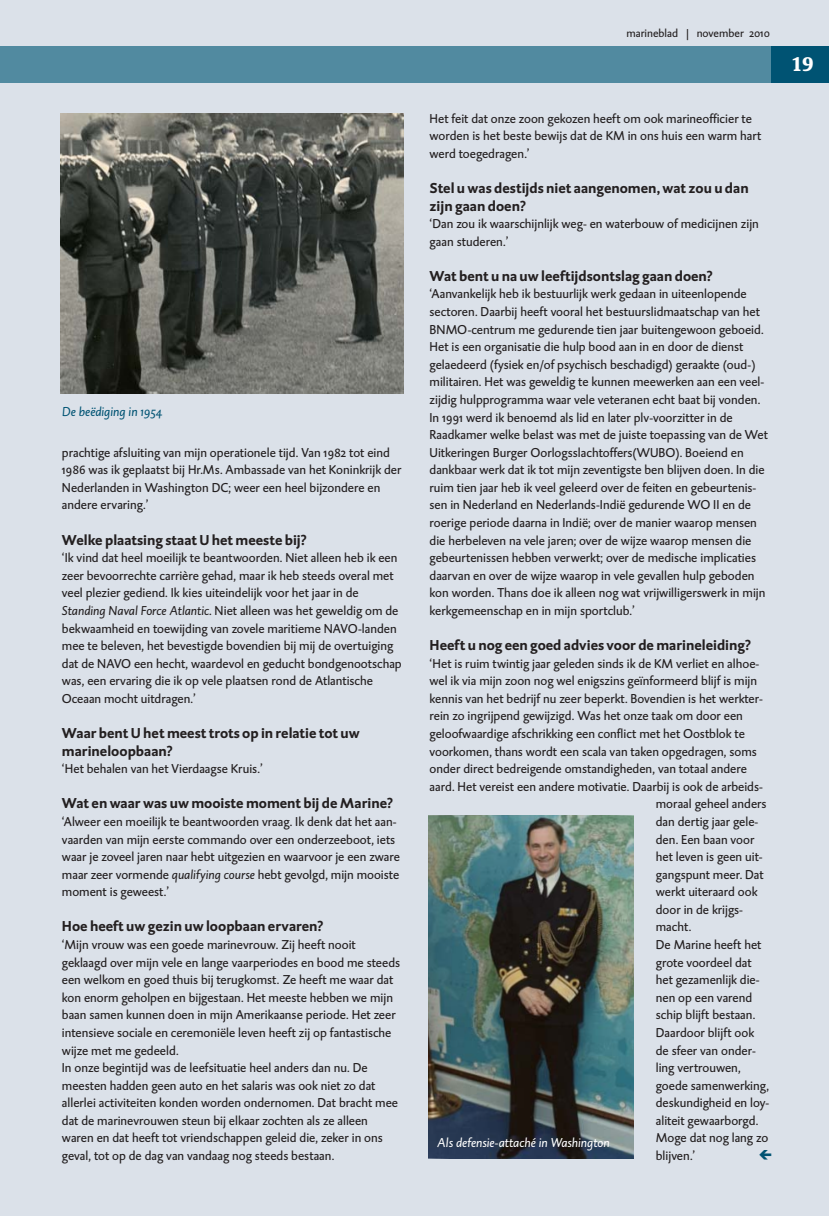
<style>
.page{position:relative;width:829px;height:1216px;background:#fff}
.page>*{position:absolute;margin:0;border:0;box-sizing:border-box;transform-origin:0 0}
.t1{font:700 condensed 20.47px "Swift";color:#fff}
.t2{font:700 14.7px/17.5px "DTL Caspari ST";color:#231f20}
.t3{font:13.12px/17.5px "DTL Caspari ST";color:#231f20}
.t4{font:italic 13.12px "DTL Caspari ST";color:#fff}
.t5{font:italic 13.12px "DTL Caspari ST";color:#005373}
.t6{font:11.72px "DTL Caspari ST";color:#231f20}
.s1{font-style:italic}
</style>
<div class="page">
<div style="left:0;top:0;width:828px;height:1216px;background:#dbe1e9"></div>
<img style="left:61px;top:114px;width:342px;height:279px">
<div style="left:0;top:46px;width:828px;height:37px;background:#518aa0"></div>
<div style="left:771px;top:46px;width:57px;height:37px;background:#005373"></div>
<img style="left:428px;top:815px;width:205px;height:343px">
<p class="t5" style="left:62px;top:406px;width:102px">De beëdiging in 1954</p>
<p class="t3" style="left:62px;top:445px;width:341px">prachtige afsluiting van mijn operationele tijd. Van 1982 tot eind 1986 was ik geplaatst bij Hr.Ms. Ambassade van het Koninkrijk der Nederlanden in Washington DC; weer een heel bijzondere en andere ervaring.’</p>
<p class="t2" style="left:62px;top:533px;width:246px">Welke plaatsing staat U het meeste bij?</p>
<p class="t3" style="left:62px;top:550px;width:341px">‘Ik vind dat heel moeilijk te beantwoorden. Niet alleen heb ik een zeer bevoorrechte carrière gehad, maar ik heb steeds overal met veel plezier gediend. Ik kies uiteindelijk voor het jaar in de <span class="s1">Standing Naval Force Atlantic</span>. Niet alleen was het geweldig om de bekwaamheid en toewijding van zovele maritieme NAVO-landen mee te beleven, het bevestigde bovendien bij mij de overtuiging dat de NAVO een hecht, waardevol en geducht bondgenootschap was, een ervaring die ik op vele plaatsen rond de Atlantische Oceaan mocht uitdragen.’</p>
<p class="t2" style="left:62px;top:726px;width:299px">Waar bent U het meest trots op in relatie tot uw marineloopbaan?</p>
<p class="t3" style="left:62px;top:761px;width:202px">‘Het behalen van het Vierdaagse Kruis.’</p>
<p class="t2" style="left:62px;top:796px;width:332px">Wat en waar was uw mooiste moment bij de Marine?</p>
<p class="t3" style="left:62px;top:814px;width:339px">‘Alweer een moeilijk te beantwoorden vraag. Ik denk dat het aan&shy;vaarden van mijn eerste commando over een onderzeeboot, iets waar je zoveel jaren naar hebt uitgezien en waarvoor je een zware maar zeer vormende <span class="s1">qualifying course</span> hebt gevolgd, mijn mooiste moment is geweest.’</p>
<p class="t2" style="left:62px;top:919px;width:263px">Hoe heeft uw gezin uw loopbaan ervaren?</p>
<p class="t3" style="left:62px;top:937px;width:339px">‘Mijn vrouw was een goede marinevrouw. Zij heeft nooit geklaagd over mijn vele en lange vaarperiodes en bood me steeds een welkom en goed thuis bij terugkomst. Ze heeft me waar dat kon enorm geholpen en bijgestaan. Het meeste hebben we mijn baan samen kunnen doen in mijn Amerikaanse periode. Het zeer intensieve sociale en ceremoniële leven heeft zij op fantastische wijze met me gedeeld.<br>In onze begintijd was de leefsituatie heel anders dan nu. De meesten hadden geen auto en het salaris was ook niet zo dat allerlei activiteiten konden worden ondernomen. Dat bracht mee dat de marinevrouwen steun bij elkaar zochten als ze alleen waren en dat heeft tot vriendschappen geleid die, zeker in ons geval, tot op de dag van vandaag nog steeds bestaan.</p>
<p class="t6" style="left:626px;top:29px;width:145px">marineblad | november 2010</p>
<p class="t3" style="left:429px;top:111px;width:333px">Het feit dat onze zoon gekozen heeft om ook marineofficier te worden is het beste bewijs dat de KM in ons huis een warm hart werd toegedragen.’</p>
<p class="t2" style="left:429px;top:181px;width:320px">Stel u was destijds niet aangenomen, wat zou u dan zijn gaan doen?</p>
<p class="t3" style="left:429px;top:216px;width:331px">‘Dan zou ik waarschijnlijk weg- en waterbouw of medicijnen zijn gaan studeren.’</p>
<p class="t2" style="left:429px;top:269px;width:284px">Wat bent u na uw leeftijdsontslag gaan doen?</p>
<p class="t3" style="left:429px;top:287px;width:340px">‘Aanvankelijk heb ik bestuurlijk werk gedaan in uiteenlopende sectoren. Daarbij heeft vooral het bestuurslidmaatschap van het BNMO-centrum me gedurende tien jaar buitengewoon geboeid.<br>Het is een organisatie die hulp bood aan in en door de dienst gelaedeerd (fysiek en/of psychisch beschadigd) geraakte (oud-) militairen. Het was geweldig te kunnen meewerken aan een veel&shy;zijdig hulpprogramma waar vele veteranen echt baat bij vonden.<br>In 1991 werd ik benoemd als lid en later plv-voorzitter in de Raadkamer welke belast was met de juiste toepassing van de Wet Uitkeringen Burger Oorlogsslachtoffers(WUBO). Boeiend en dankbaar werk dat ik tot mijn zeventigste ben blijven doen. In die ruim tien jaar heb ik veel geleerd over de feiten en gebeurtenis&shy;sen in Nederland en Nederlands-Indië gedurende WO II en de roerige periode daarna in Indië; over de manier waarop mensen die herbeleven na vele jaren; over de wijze waarop mensen die gebeurtenissen hebben verwerkt; over de medische implicaties daarvan en over de wijze waarop in vele gevallen hulp geboden kon worden. Thans doe ik alleen nog wat vrijwilligerswerk in mijn kerkgemeenschap en in mijn sportclub.’</p>
<p class="t2" style="left:429px;top:638px;width:322px">Heeft u nog een goed advies voor de marineleiding?</p>
<p class="t3" style="left:429px;top:656px;width:331px">‘Het is ruim twintig jaar geleden sinds ik de KM verliet en alhoe-</p>
<p class="t3" style="left:429px;top:673px;width:329px">wel ik via mijn zoon nog wel enigszins geïnformeerd blijf is mijn</p>
<p class="t3" style="left:429px;top:691px;width:335px">kennis van het bedrijf nu zeer beperkt. Bovendien is het werkter-</p>
<p class="t3" style="left:429px;top:709px;width:315px">rein zo ingrijpend gewijzigd. Was het onze taak om door een</p>
<p class="t3" style="left:429px;top:726px;width:317px">geloofwaardige afschrikking een conflict met het Oostblok te</p>
<p class="t3" style="left:429px;top:744px;width:329px">voorkomen, thans wordt een scala van taken opgedragen, soms</p>
<p class="t3" style="left:429px;top:761px;width:319px">onder direct bedreigende omstandigheden, van totaal andere</p>
<p class="t3" style="left:429px;top:779px;width:335px">aard. Het vereist een andere motivatie. Daarbij is ook de arbeids-</p>
<p class="t3" style="left:655px;top:797px;width:112px">moraal geheel anders</p>
<p class="t3" style="left:655px;top:814px;width:104px">dan dertig jaar gele-</p>
<p class="t3" style="left:655px;top:832px;width:100px">den. Een baan voor</p>
<p class="t3" style="left:655px;top:849px;width:108px">het leven is geen uit-</p>
<p class="t3" style="left:655px;top:867px;width:109px">gangspunt meer. Dat</p>
<p class="t3" style="left:655px;top:884px;width:103px">werkt uiteraard ook</p>
<p class="t3" style="left:655px;top:902px;width:89px">door in de krijgs-</p>
<p class="t3" style="left:655px;top:920px;width:37px">macht.</p>
<p class="t3" style="left:655px;top:937px;width:107px">De Marine heeft het</p>
<p class="t3" style="left:655px;top:955px;width:97px">grote voordeel dat</p>
<p class="t3" style="left:655px;top:972px;width:105px">het gezamenlijk die-</p>
<p class="t3" style="left:655px;top:990px;width:98px">nen op een varend</p>
<p class="t3" style="left:655px;top:1007px;width:101px">schip blijft bestaan.</p>
<p class="t3" style="left:655px;top:1025px;width:100px">Daardoor blijft ook</p>
<p class="t3" style="left:655px;top:1043px;width:101px">de sfeer van onder-</p>
<p class="t3" style="left:655px;top:1060px;width:86px">ling vertrouwen,</p>
<p class="t3" style="left:655px;top:1078px;width:115px">goede samenwerking,</p>
<p class="t3" style="left:655px;top:1095px;width:115px">deskundigheid en loy-</p>
<p class="t3" style="left:655px;top:1113px;width:104px">aliteit gewaarborgd.</p>
<p class="t3" style="left:655px;top:1130px;width:114px">Moge dat nog lang zo</p>
<p class="t3" style="left:655px;top:1148px;width:41px">blijven.’</p>
<p class="t4" style="left:437px;top:1137px;width:174px">Als defensie-attaché in Washington</p>
<h1 class="t1" style="left:791px;top:55px;width:23px">19</h1>
</div>
